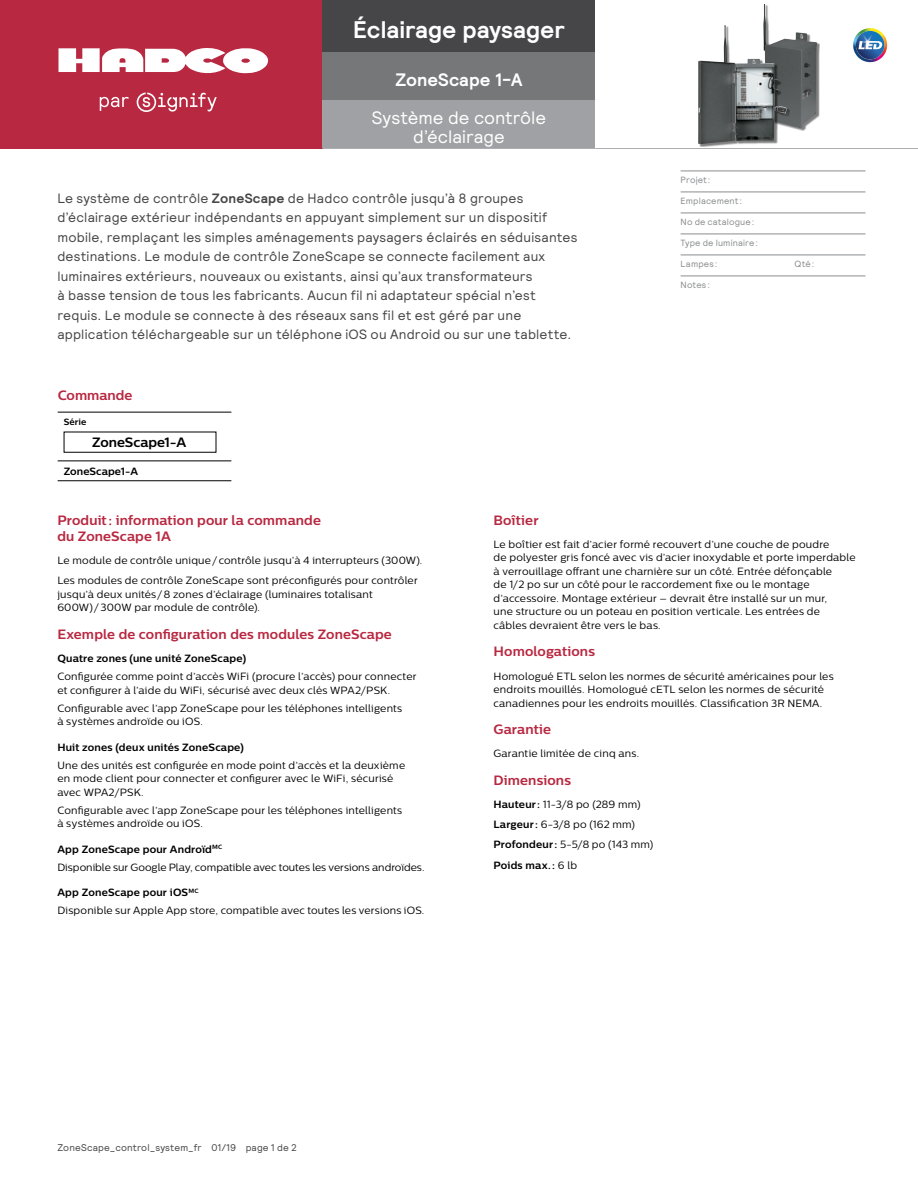
<style>
.page{position:relative;width:918px;height:1188px;background:#fff}
.page>*{position:absolute;margin:0;border:0;box-sizing:border-box;transform-origin:0 0}
.t1{font:700 24px "Relative";color:#fff}
.t2{font:18px/19.5px "Relative";color:#fff;text-align:center}
.t3{font:700 18px "Relative";letter-spacing:.005em;color:#fff}
.t4{font:13.5px/19.5px "Relative";letter-spacing:.015em;color:#464547}
.t5{font:700 13.5px/16.2px "Centrale Sans";letter-spacing:.01em;color:#b82841}
.t6{font:700 13.5px "Centrale Sans";color:#000}
.t7{font:10.5px/13.5px "Centrale Sans";letter-spacing:.02em;color:#000}
.t8{font:10.5px/18px "Centrale Sans";color:#000}
.t9{font:700 10.5px "Centrale Sans";letter-spacing:.015em;color:#000}
.t10{font:9.75px "Relative";letter-spacing:.015em;color:#464547}
.t11{font:9px "Relative";letter-spacing:.02em;color:#8a8c8e}
.t12{font:700 9px "Centrale Sans";letter-spacing:.015em;color:#000}
.s1{font-weight:700}
</style>
<div class="page">
<div style="left:0;top:0;width:322px;height:148px;background:#b82841"></div>
<div style="left:322px;top:0;width:274px;height:52px;background:#464547"></div>
<div style="left:322px;top:52px;width:274px;height:48px;background:#757779"></div>
<div style="left:322px;top:100px;width:274px;height:48px;background:#9fa1a4"></div>
<hr style="left:0;top:148px;width:322px;height:1px;background:#b82841">
<hr style="left:322px;top:148px;width:274px;height:1px;background:#abadb0">
<hr style="left:596px;top:148px;width:322px;height:1px;background:#abadb0">
<svg style="left:100px;top:93px;width:117px;height:19px"></svg>
<svg style="left:58px;top:48px;width:210px;height:26px"></svg>
<svg style="left:852px;top:27px;width:36px;height:36px"></svg>
<svg style="left:853px;top:28px;width:33px;height:34px"></svg>
<hr style="left:681px;top:171px;width:185px;height:1px;background:#8a8c8e">
<hr style="left:681px;top:192px;width:185px;height:1px;background:#8a8c8e">
<hr style="left:681px;top:213px;width:185px;height:1px;background:#8a8c8e">
<hr style="left:681px;top:234px;width:185px;height:1px;background:#8a8c8e">
<hr style="left:681px;top:255px;width:185px;height:1px;background:#8a8c8e">
<hr style="left:681px;top:276px;width:185px;height:1px;background:#8a8c8e">
<div style="left:764px;top:4px;width:56px;height:127px;background:#000;opacity:.5"></div>
<img style="left:763px;top:4px;width:54px;height:124px">
<div style="left:699px;top:26px;width:91px;height:121px;background:#000;opacity:.5"></div>
<img style="left:698px;top:25px;width:89px;height:119px">
<hr style="left:58px;top:480px;width:173px;height:1px;background:#000">
<hr style="left:58px;top:460px;width:173px;height:1px;background:#000">
<hr style="left:58px;top:412px;width:173px;height:1px;background:#000">
<h1 class="t1" style="left:353px;top:14px;width:213px">Éclairage paysager</h1>
<h2 class="t3" style="left:395px;top:67px;width:129px">ZoneScape 1-A</h2>
<h2 class="t2" style="left:372px;top:107px;width:176px">Système de contrôle d’éclairage</h2>
<p class="t4" style="left:57px;top:188px;width:522px">Le système de contrôle <span class="s1">ZoneScape</span> de Hadco contrôle jusqu’à 8 groupes d’éclairage extérieur indépendants en appuyant simplement sur un dispositif mobile, remplaçant les simples aménagements paysagers éclairés en séduisantes destinations. Le module de contrôle ZoneScape se connecte facilement aux luminaires extérieurs, nouveaux ou existants, ainsi qu’aux transformateurs<br>à basse tension de tous les fabricants. Aucun fil ni adaptateur spécial n’est requis. Le module se connecte à des réseaux sans fil et est géré par une application téléchargeable sur un téléphone iOS ou Android ou sur une tablette.</p>
<p class="t11" style="left:681px;top:174px;width:31px">Projet:</p>
<p class="t11" style="left:681px;top:195px;width:63px">Emplacement:</p>
<p class="t11" style="left:681px;top:216px;width:75px">No de catalogue:</p>
<p class="t11" style="left:681px;top:237px;width:79px">Type de luminaire:</p>
<p class="t11" style="left:681px;top:258px;width:38px">Lampes:</p>
<p class="t11" style="left:795px;top:258px;width:21px">Qté:</p>
<p class="t11" style="left:681px;top:279px;width:31px">Notes:</p>
<p class="t5" style="left:58px;top:387px;width:76px">Commande</p>
<p class="t12" style="left:64px;top:416px;width:24px">Série</p>
<p class="t6" style="left:92px;top:434px;width:96px">ZoneScape1-A</p>
<p class="t9" style="left:64px;top:465px;width:76px">ZoneScape1-A</p>
<p class="t5" style="left:57px;top:512px;width:265px">Produit: information pour la commande du ZoneScape 1A</p>
<p class="t7" style="left:57px;top:550px;width:367px;line-height:20.2px">Le module de contrôle unique/contrôle jusqu’à 4 interrupteurs (300W).<br>Les modules de contrôle ZoneScape sont préconfigurés pour contrôler</p>
<p class="t7" style="left:57px;top:587px;width:317px">jusqu’à deux unités/8 zones d’éclairage (luminaires totalisant<br>600W)/300W par module de contrôle).</p>
<p class="t5" style="left:57px;top:626px;width:336px">Exemple de configuration des modules ZoneScape</p>
<p class="t9" style="left:57px;top:652px;width:190px">Quatre zones (une unité ZoneScape)</p>
<p class="t7" style="left:57px;top:669px;width:361px">Configurée comme point d’accès WiFi (procure l’accès) pour connecter et configurer à l’aide du WiFi, sécurisé avec deux clés WPA2/PSK.</p>
<p class="t7" style="left:57px;top:701px;width:346px">Configurable avec l’app ZoneScape pour les téléphones intelligents à systèmes androïde ou iOS.</p>
<p class="t9" style="left:57px;top:740px;width:188px">Huit zones (deux unités ZoneScape)</p>
<p class="t7" style="left:57px;top:758px;width:349px">Une des unités est configurée en mode point d’accès et la deuxième en mode client pour connecter et configurer avec le WiFi, sécurisé avec WPA2/PSK.</p>
<p class="t7" style="left:57px;top:803px;width:346px">Configurable avec l’app ZoneScape pour les téléphones intelligents à systèmes androïde ou iOS.</p>
<p class="t8" style="left:57px;top:840px;width:369px"><span class="s1">App ZoneScape pour Androïd</span><sup>MC<br></sup>Disponible sur Google Play, compatible avec toutes les versions androïdes.</p>
<p class="t7" style="left:57px;top:883px;width:369px;line-height:18px"><span class="s1">App ZoneScape pour iOS</span><sup>MC<br></sup>Disponible sur Apple App store, compatible avec toutes les versions iOS.</p>
<p class="t5" style="left:494px;top:512px;width:47px">Boîtier</p>
<p class="t7" style="left:494px;top:537px;width:364px">Le boîtier est fait d’acier formé recouvert d’une couche de poudre<br>de polyester gris foncé avec vis d’acier inoxydable et porte imperdable à verrouillage offrant une charnière sur un côté. Entrée défonçable<br>de 1/2 po sur un côté pour le raccordement fixe ou le montage d’accessoire. Montage extérieur – devrait être installé sur un mur,<br>une structure ou un poteau en position verticale. Les entrées de câbles devraient être vers le bas.</p>
<p class="t5" style="left:494px;top:643px;width:103px">Homologations</p>
<p class="t7" style="left:494px;top:669px;width:342px">Homologué ETL selon les normes de sécurité américaines pour les endroits mouillés. Homologué cETL selon les normes de sécurité canadiennes pour les endroits mouillés. Classification 3R NEMA.</p>
<p class="t5" style="left:494px;top:721px;width:59px">Garantie</p>
<p class="t7" style="left:494px;top:747px;width:147px">Garantie limitée de cinq ans.</p>
<p class="t5" style="left:494px;top:772px;width:79px">Dimensions</p>
<p class="t7" style="left:494px;top:794px;width:161px;line-height:20.2px"><span class="s1">Hauteur:</span> 11-3/8 po (289 mm)<br><span class="s1">Largeur:</span> 6-3/8 po (162 mm)<br><span class="s1">Profondeur:</span> 5-5/8 po (143 mm)<br><span class="s1">Poids max.:</span> 6 lb</p>
<p class="t10" style="left:57px;top:1141px;width:241px">ZoneScape_control_system_fr 01/19 page 1 de 2</p>
</div>
